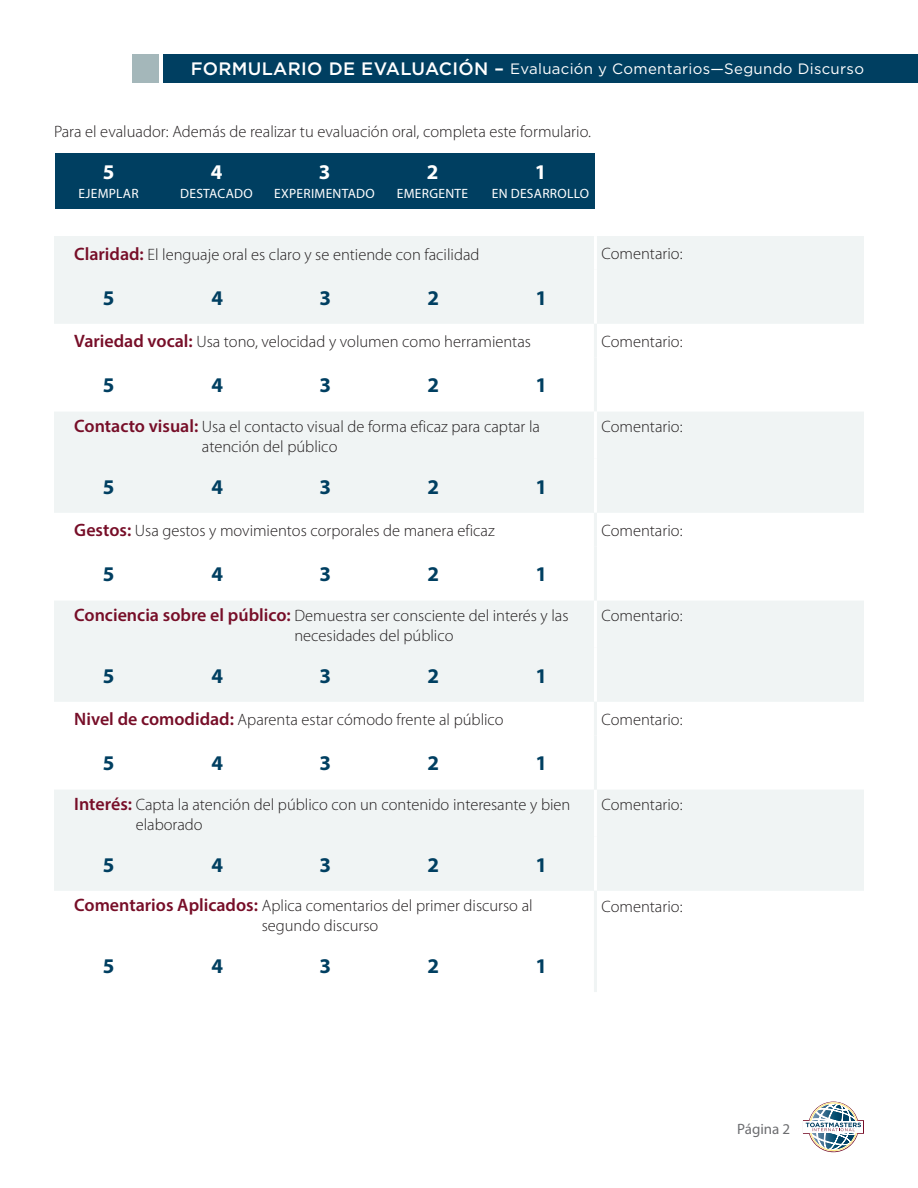
<style>
.page{position:relative;width:918px;height:1188px;background:#fff}
.page>*{position:absolute;margin:0;border:0;box-sizing:border-box;transform-origin:0 0}
.t1{font:700 21px "Myriad Pro";color:#003f61}
.t2{font:700 21px "Myriad Pro";color:#fff}
.t3{font:300 16.5px/19.5px "Myriad Pro";color:#231f20}
.t4{font:15px "Gotham";letter-spacing:.02em;color:#fff}
.t5{font:15px "Myriad Pro";color:#6c6d70}
.t6{font:13.5px "Myriad Pro";letter-spacing:.02em;color:#fff}
.s1{font-weight:500;font-size:18px}
.s2{font-weight:600;font-size:18px;color:#770e28}
</style>
<div class="page">
<svg style="left:803px;top:1102px;width:61px;height:50px"></svg>
<div style="left:132px;top:54px;width:27px;height:28px;background:#a4b7ba"></div>
<div style="left:164px;top:54px;width:754px;height:28px;background:#003f61"></div>
<div style="left:55px;top:154px;width:540px;height:55px;background:#003f61"></div>
<svg style="left:54px;top:236px;width:810px;height:655px;fill:#f0f4f4"></svg>
<hr style="left:594px;top:236px;width:3px;height:34px;background:#fff">
<hr style="left:594px;top:270px;width:3px;height:54px;background:#fff">
<hr style="left:594px;top:324px;width:3px;height:34px;background:#f0f4f4">
<hr style="left:594px;top:358px;width:3px;height:54px;background:#f0f4f4">
<hr style="left:594px;top:412px;width:3px;height:47px;background:#fff">
<hr style="left:594px;top:459px;width:3px;height:54px;background:#fff">
<hr style="left:594px;top:601px;width:3px;height:47px;background:#fff">
<hr style="left:594px;top:648px;width:3px;height:54px;background:#fff">
<hr style="left:594px;top:790px;width:3px;height:47px;background:#fff">
<hr style="left:594px;top:837px;width:3px;height:54px;background:#fff">
<hr style="left:594px;top:513px;width:3px;height:34px;background:#f0f4f4">
<hr style="left:594px;top:547px;width:3px;height:54px;background:#f0f4f4">
<hr style="left:594px;top:702px;width:3px;height:34px;background:#f0f4f4">
<hr style="left:594px;top:736px;width:3px;height:54px;background:#f0f4f4">
<hr style="left:594px;top:891px;width:3px;height:47px;background:#f0f4f4">
<hr style="left:594px;top:938px;width:3px;height:54px;background:#f0f4f4">
<p class="t4" style="left:191px;top:59px;width:675px"><span class="s1">FORMULARIO DE EVALUACIÓN –</span> Evaluación y Comentarios—Segundo Discurso</p>
<p class="t3" style="left:54px;top:121px;width:539px">Para el evaluador: Además de realizar tu evaluación oral, completa este formulario.</p>
<p class="t2" style="left:103px;top:158px;width:13px">5</p>
<p class="t6" style="left:78px;top:185px;width:62px">EJEMPLAR</p>
<p class="t2" style="left:319px;top:158px;width:13px">3</p>
<p class="t6" style="left:274px;top:185px;width:102px">EXPERIMENTADO</p>
<p class="t2" style="left:427px;top:158px;width:13px">2</p>
<p class="t6" style="left:397px;top:185px;width:73px">EMERGENTE</p>
<p class="t2" style="left:211px;top:158px;width:13px">4</p>
<p class="t6" style="left:180px;top:185px;width:74px">DESTACADO</p>
<p class="t2" style="left:535px;top:158px;width:13px">1</p>
<p class="t6" style="left:492px;top:185px;width:99px">EN DESARROLLO</p>
<p class="t3" style="left:74px;top:244px;width:407px"><span class="s2">Claridad:</span> El lenguaje oral es claro y se entiende con facilidad</p>
<p class="t3" style="left:601px;top:244px;width:83px">Comentario:</p>
<p class="t1" style="left:103px;top:284px;width:13px">5</p>
<p class="t1" style="left:212px;top:284px;width:13px">4</p>
<p class="t1" style="left:320px;top:284px;width:13px">3</p>
<p class="t1" style="left:428px;top:284px;width:13px">2</p>
<p class="t1" style="left:536px;top:284px;width:13px">1</p>
<p class="t3" style="left:74px;top:332px;width:458px"><span class="s2">Variedad vocal:</span> Usa tono, velocidad y volumen como herramientas</p>
<p class="t3" style="left:601px;top:331px;width:83px">Comentario:</p>
<p class="t1" style="left:103px;top:372px;width:13px">5</p>
<p class="t1" style="left:212px;top:372px;width:13px">4</p>
<p class="t1" style="left:320px;top:372px;width:13px">3</p>
<p class="t1" style="left:428px;top:372px;width:13px">2</p>
<p class="t1" style="left:536px;top:372px;width:13px">1</p>
<p class="t3" style="left:202px;top:417px;width:340px;text-indent:-128px"><span class="s2">Contacto visual:</span> Usa el contacto visual de forma eficaz para captar la atención del público</p>
<p class="t3" style="left:601px;top:417px;width:83px">Comentario:</p>
<p class="t1" style="left:103px;top:473px;width:13px">5</p>
<p class="t1" style="left:212px;top:473px;width:13px">4</p>
<p class="t1" style="left:320px;top:473px;width:13px">3</p>
<p class="t1" style="left:428px;top:473px;width:13px">2</p>
<p class="t1" style="left:536px;top:473px;width:13px">1</p>
<p class="t3" style="left:74px;top:521px;width:422px"><span class="s2">Gestos:</span> Usa gestos y movimientos corporales de manera eficaz</p>
<p class="t3" style="left:601px;top:520px;width:83px">Comentario:</p>
<p class="t1" style="left:103px;top:561px;width:13px">5</p>
<p class="t1" style="left:212px;top:561px;width:13px">4</p>
<p class="t1" style="left:320px;top:561px;width:13px">3</p>
<p class="t1" style="left:428px;top:561px;width:13px">2</p>
<p class="t1" style="left:536px;top:561px;width:13px">1</p>
<p class="t3" style="left:294px;top:606px;width:276px;text-indent:-220px"><span class="s2">Conciencia sobre el público:</span> Demuestra ser consciente del interés y las necesidades del público</p>
<p class="t3" style="left:601px;top:606px;width:83px">Comentario:</p>
<p class="t1" style="left:103px;top:662px;width:13px">5</p>
<p class="t1" style="left:212px;top:662px;width:13px">4</p>
<p class="t1" style="left:320px;top:662px;width:13px">3</p>
<p class="t1" style="left:428px;top:662px;width:13px">2</p>
<p class="t1" style="left:536px;top:662px;width:13px">1</p>
<p class="t3" style="left:74px;top:710px;width:431px"><span class="s2">Nivel de comodidad:</span> Aparenta estar cómodo frente al público</p>
<p class="t3" style="left:601px;top:709px;width:83px">Comentario:</p>
<p class="t1" style="left:103px;top:750px;width:13px">5</p>
<p class="t1" style="left:212px;top:750px;width:13px">4</p>
<p class="t1" style="left:320px;top:750px;width:13px">3</p>
<p class="t1" style="left:428px;top:750px;width:13px">2</p>
<p class="t1" style="left:536px;top:750px;width:13px">1</p>
<p class="t3" style="left:136px;top:795px;width:436px;text-indent:-61px"><span class="s2">Interés:</span> Capta la atención del público con un contenido interesante y bien elaborado</p>
<p class="t3" style="left:601px;top:795px;width:83px">Comentario:</p>
<p class="t1" style="left:103px;top:851px;width:13px">5</p>
<p class="t1" style="left:212px;top:851px;width:13px">4</p>
<p class="t1" style="left:320px;top:851px;width:13px">3</p>
<p class="t1" style="left:428px;top:851px;width:13px">2</p>
<p class="t1" style="left:536px;top:851px;width:13px">1</p>
<p class="t3" style="left:262px;top:896px;width:272px;text-indent:-188px"><span class="s2">Comentarios Aplicados:</span> Aplica comentarios del primer discurso al segundo discurso</p>
<p class="t3" style="left:601px;top:896px;width:83px">Comentario:</p>
<p class="t1" style="left:103px;top:952px;width:13px">5</p>
<p class="t1" style="left:212px;top:952px;width:13px">4</p>
<p class="t1" style="left:320px;top:952px;width:13px">3</p>
<p class="t1" style="left:428px;top:952px;width:13px">2</p>
<p class="t1" style="left:536px;top:952px;width:13px">1</p>
<p class="t5" style="left:737px;top:1120px;width:55px">Página 2</p>
</div>
